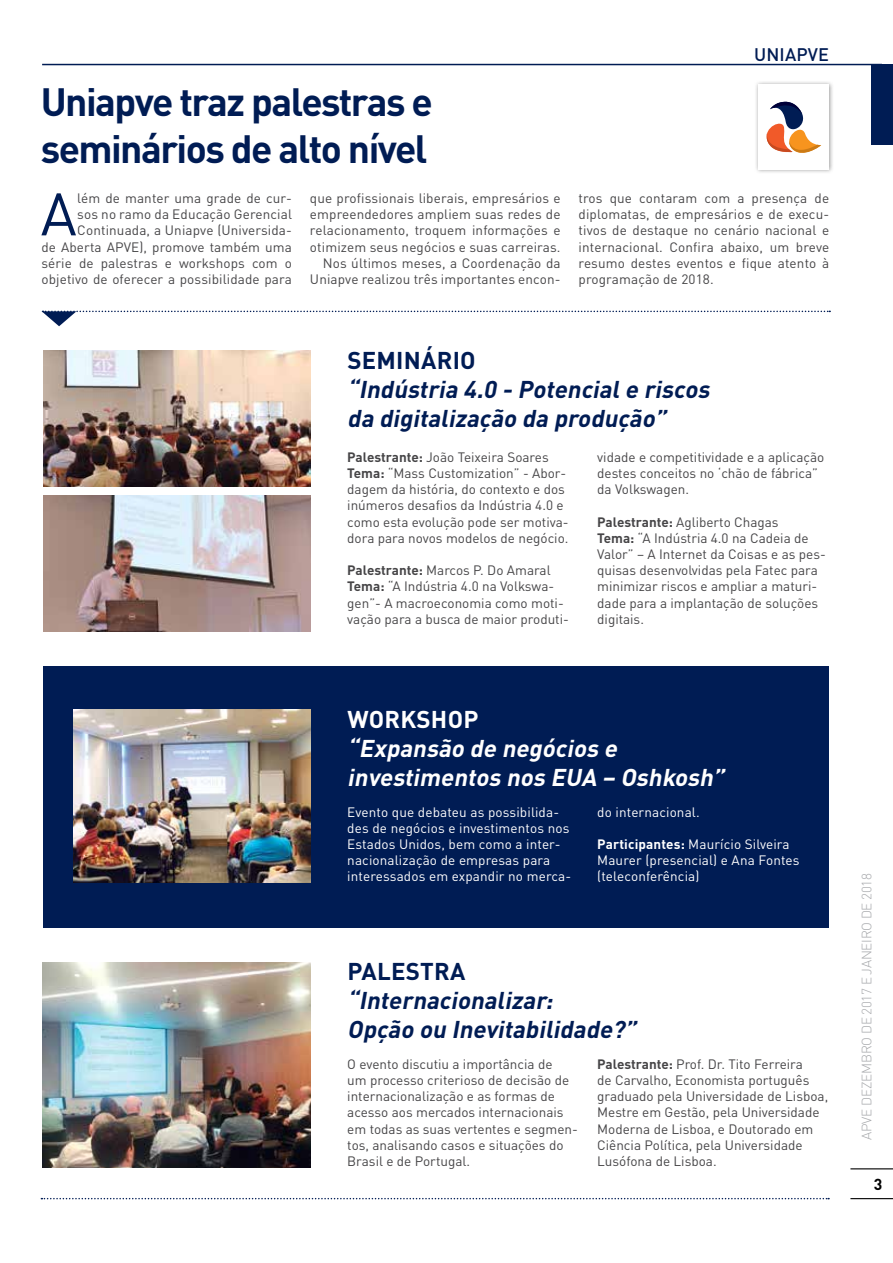
<style>
.page{position:relative;width:893px;height:1263px;background:#fff}
.page>*{position:absolute;margin:0;border:0;box-sizing:border-box;transform-origin:0 0}
.t1{font:58.95px "DINOT";color:#001c54}
.t2{font:700 39px/46.8px "DINOT";letter-spacing:-.04em;color:#001c54}
.t3{font:italic 700 24px/28.8px "DINOT";color:#001c54}
.t4{font:italic 700 24px/28.8px "DINOT";color:#fff}
.t5{font:700 24px "DINOT";color:#001c54}
.t6{font:700 24px "DINOT";letter-spacing:.01em;color:#fff}
.t7{font:500 18px "DINOT";letter-spacing:.01em;color:#001c54}
.t8{font:700 15.75px "DINOT";color:#000}
.t9{font:13.5px/16.2px "DINOT";color:#464547}
.t10{font:13.5px/16.2px "DINOT";letter-spacing:.01em;color:#fff}
.t11{font:300 13.5px "DINOT";letter-spacing:-.02em;color:#a7a9ac}
.s1{font-weight:700}
</style>
<div class="page">
<hr style="left:850px;top:1168px;width:43px;height:1px;background:#000">
<hr style="left:850px;top:1198px;width:43px;height:1px;background:#000">
<div style="left:43px;top:666px;width:786px;height:261px;background:#001c54"></div>
<svg style="left:41px;top:1198px;width:788px;height:1px"></svg>
<div style="left:871px;top:64px;width:22px;height:81px;background:#001c54"></div>
<hr style="left:42px;top:64px;width:840px;height:1px;background:#001c54">
<div style="left:754px;top:80px;width:80px;height:95px;background:#000;opacity:.4"></div>
<div style="left:759px;top:85px;width:70px;height:85px;background:#fff"></div>
<svg style="left:767px;top:102px;width:54px;height:51px"></svg>
<img style="left:43px;top:496px;width:268px;height:135px">
<img style="left:43px;top:351px;width:268px;height:136px">
<img style="left:73px;top:710px;width:238px;height:172px">
<img style="left:43px;top:962px;width:268px;height:205px">
<svg style="left:42px;top:311px;width:788px;height:15px"></svg>
<h2 class="t2" style="left:41px;top:77px;width:394px">Uniapve traz palestras e seminários de alto nível</h2>
<h3 class="t7" style="left:754px;top:43px;width:77px">UNIAPVE</h3>
<h1 class="t1" style="left:41px;top:177px;width:38px">A</h1>
<p class="t9" style="left:77px;top:190px;width:216px">lém de manter uma grade de cur-</p>
<p class="t9" style="left:77px;top:206px;width:216px">sos no ramo da Educação Gerencial</p>
<p class="t9" style="left:77px;top:222px;width:216px">Continuada, a Uniapve (Universida-</p>
<p class="t9" style="left:41px;top:238px;width:83px">de Aberta APVE</p>
<p class="t9" style="left:41px;top:238px;width:252px;text-align:justify;text-indent:98px">), promove também uma série de palestras e workshops com o objetivo de oferecer a possibilidade para</p>
<p class="t9" style="left:310px;top:190px;width:252px;text-align:right">que profissionais liberais, empresários e empreendedores ampliem suas redes de relacionamento, troquem informações e otimizem seus negócios e suas carreiras.<br>Nos últimos meses, a Coordenação da Uniapve realizou três importantes encon-</p>
<p class="t9" style="left:579px;top:190px;width:252px;text-align:justify">tros que contaram com a presença de diplomatas, de empresários e de execu&shy;tivos de destaque no cenário nacional e internacional. Confira abaixo, um breve resumo destes eventos e fique atento à programação de 2018.</p>
<h3 class="t5" style="left:347px;top:345px;width:30px">Semin</h3>
<h3 class="t5" style="left:421px;top:345px;width:29px">ário</h3>
<h3 class="t3" style="left:347px;top:374px;width:369px">“Indústria 4.0 - Potenciale riscos da digitalização da produção”</h3>
<p class="t9" style="left:347px;top:449px;width:223px"><span class="s1">Palestrante:</span> João Teixeira Soares <span class="s1">Tema:</span> “Mass Customization” - Abor&shy;dagem da história, do contexto e dos inúmeros desafios da I ndústria 4.0 e como esta evolução pode ser motiva&shy;dora para novos modelos de negócio.</p>
<p class="t9" style="left:347px;top:562px;width:223px"><span class="s1">Palestrante:</span> M arcos P. D o Amaral <span class="s1">Tema:</span> “A I ndústria 4.0 na Volkswa&shy;gen”- A macroeconomia como moti&shy;vação para a busca de maior produti-</p>
<p class="t9" style="left:597px;top:449px;width:229px">vidade e competitividade e a aplicação destes conceitos no ‘chão de fábrica” da Volkswagen.</p>
<p class="t9" style="left:597px;top:513px;width:230px"><span class="s1">Palestrante:</span> Agliberto Chagas<br><span class="s1">Tema:</span> “A I ndústria 4.0 na Cadeia de<br>Valor” – A I nternet da Coisas e as pes&shy;quisas desenvolvidas pela Fatec para minimizar riscos e ampliar a maturi&shy;dade para a implantação de soluções digitais.</p>
<h3 class="t6" style="left:347px;top:704px;width:116px">Workshop</h3>
<h3 class="t4" style="left:347px;top:733px;width:384px">“Expansão de negócios e investimentos nos EUA – Oshkosh”</h3>
<p class="t10" style="left:347px;top:803px;width:225px">Evento que debateu as possibilida&shy;des de negócios e investimentos nos Estados Unidos, bem como a inter&shy;nacionalização de empresas para interessados em expandir no merca-</p>
<p class="t10" style="left:597px;top:803px;width:104px">do internacional.</p>
<p class="t10" style="left:597px;top:836px;width:204px"><span class="s1">Participantes:</span> M aurício Silveira<br>Maurer (presencial) e Ana Fontes (teleconferência)</p>
<h3 class="t5" style="left:347px;top:956px;width:16px">palestra</h3>
<h3 class="t3" style="left:347px;top:985px;width:296px">“Internacionalizar:<br>Opção ou Inevitabilidade?”</h3>
<p class="t9" style="left:347px;top:1056px;width:232px">O evento discutiu a importância de<br>um processo criterioso de decisão de internacionalização e as formas de acesso aos mercados internacionais em todas as suas vertentes e segmen&shy;tos, analisando casos e situações do Brasil e de Portugal.</p>
<p class="t9" style="left:597px;top:1056px;width:232px"><span class="s1">Palestrante:</span> Prof. D r. Tito Ferreira<br>de Carvalho, Economista português graduado pela Universidade de Lisboa, Mestre em Gestão, pela Universidade Moderna de Lisboa, e Doutorado em Ciência Política, pela Universidade Lusófona de Lisboa.</p>
<p class="t11" style="left:858px;top:1139px;width:268px;rotate:-90deg">APVE DEZEMBRO DE 2017 e janeiro de 2018</p>
<p class="t8" style="left:874px;top:1174px;width:10px">3</p>
</div>
